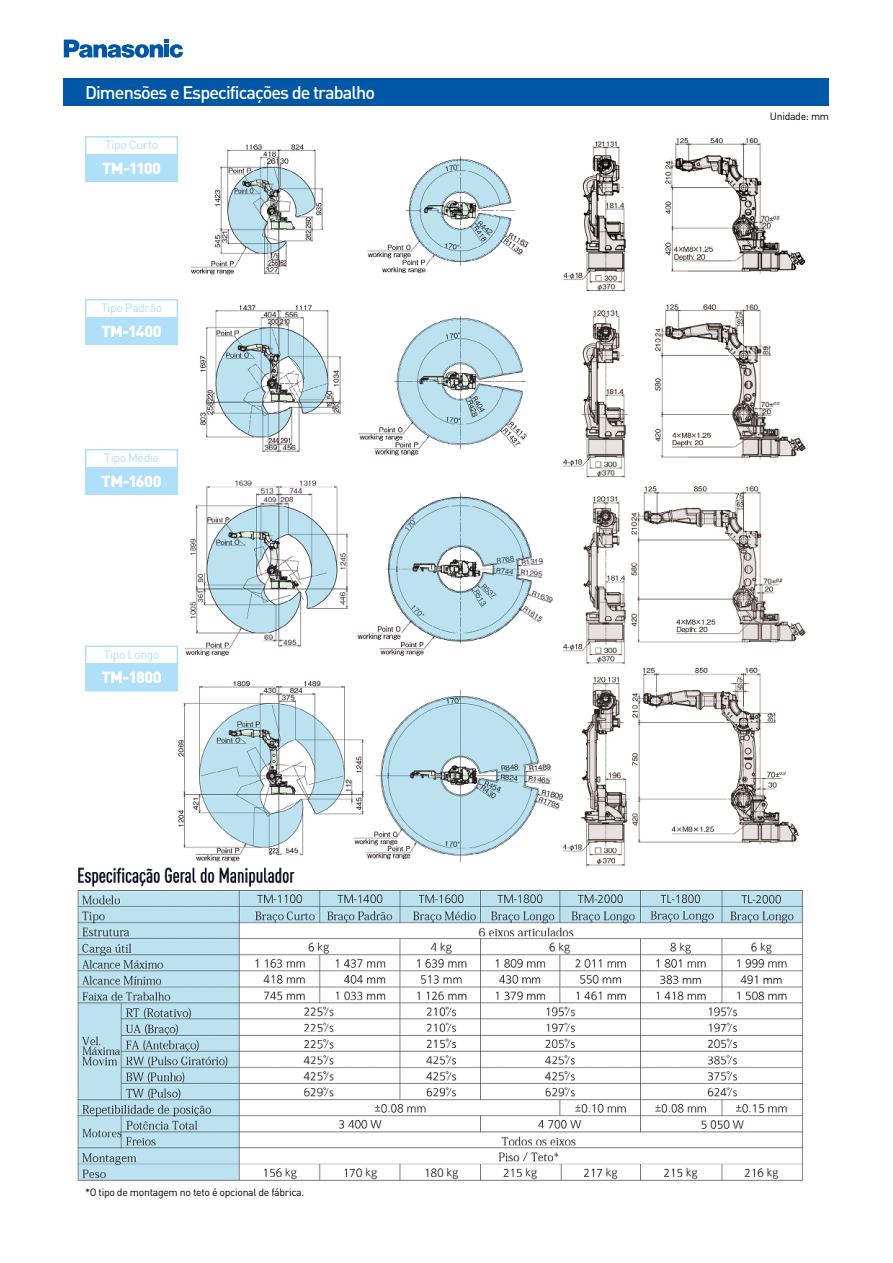
<style>
.page{position:relative;width:893px;height:1263px;background:#fff}
.page>*{position:absolute;margin:0;border:0;box-sizing:border-box;transform-origin:0 0}
.t1{font:500 18px "DINOT";letter-spacing:-.05em;color:#fff}
.t2{font:900 15.9px "DINOT";letter-spacing:-.035em;color:#fff}
.t3{font:12px "DINOT";letter-spacing:-.02em;color:#afdff9}
.t4{font:10.5px "DINOT";letter-spacing:-.03em;color:#000}
</style>
<div class="page">
<svg style="left:64px;top:40px;width:119px;height:18px"></svg>
<img style="left:71px;top:78px;width:745px;height:1103px">
<div style="left:64px;top:79px;width:765px;height:27px;background:#0057a5"></div>
<div style="left:86px;top:154px;width:91px;height:27px;background:#afdff9"></div>
<div style="left:86px;top:317px;width:91px;height:27px;background:#afdff9"></div>
<div style="left:86px;top:467px;width:91px;height:27px;background:#afdff9"></div>
<div style="left:86px;top:663px;width:91px;height:28px;background:#afdff9"></div>
<div style="left:85px;top:136px;width:93px;height:46px;border:2px solid #afdff9"></div>
<div style="left:85px;top:299px;width:93px;height:46px;border:2px solid #afdff9"></div>
<div style="left:85px;top:449px;width:93px;height:46px;border:2px solid #afdff9"></div>
<div style="left:85px;top:645px;width:93px;height:46px;border:2px solid #afdff9"></div>
<h1 class="t1" style="left:85px;top:81px;width:292px">Dimensões e Especificações de trabalho</h1>
<p class="t3" style="left:105px;top:138px;width:54px">Tipo Curto</p>
<h2 class="t2" style="left:102px;top:157px;width:60px">TM-1100</h2>
<p class="t3" style="left:101px;top:300px;width:63px">Tipo Padrão</p>
<h2 class="t2" style="left:102px;top:320px;width:62px">TM-1400</h2>
<p class="t3" style="left:104px;top:450px;width:56px">Tipo Médio</p>
<h2 class="t2" style="left:102px;top:470px;width:61px">TM-1600</h2>
<p class="t3" style="left:104px;top:647px;width:57px">Tipo Longo</p>
<h2 class="t2" style="left:102px;top:667px;width:62px">TM-1800</h2>
<p class="t4" style="left:85px;top:1186px;width:221px">*O tipo de montagem no teto é opcional de fábrica.</p>
<p class="t4" style="left:770px;top:110px;width:61px">Unidade: mm</p>
</div>
